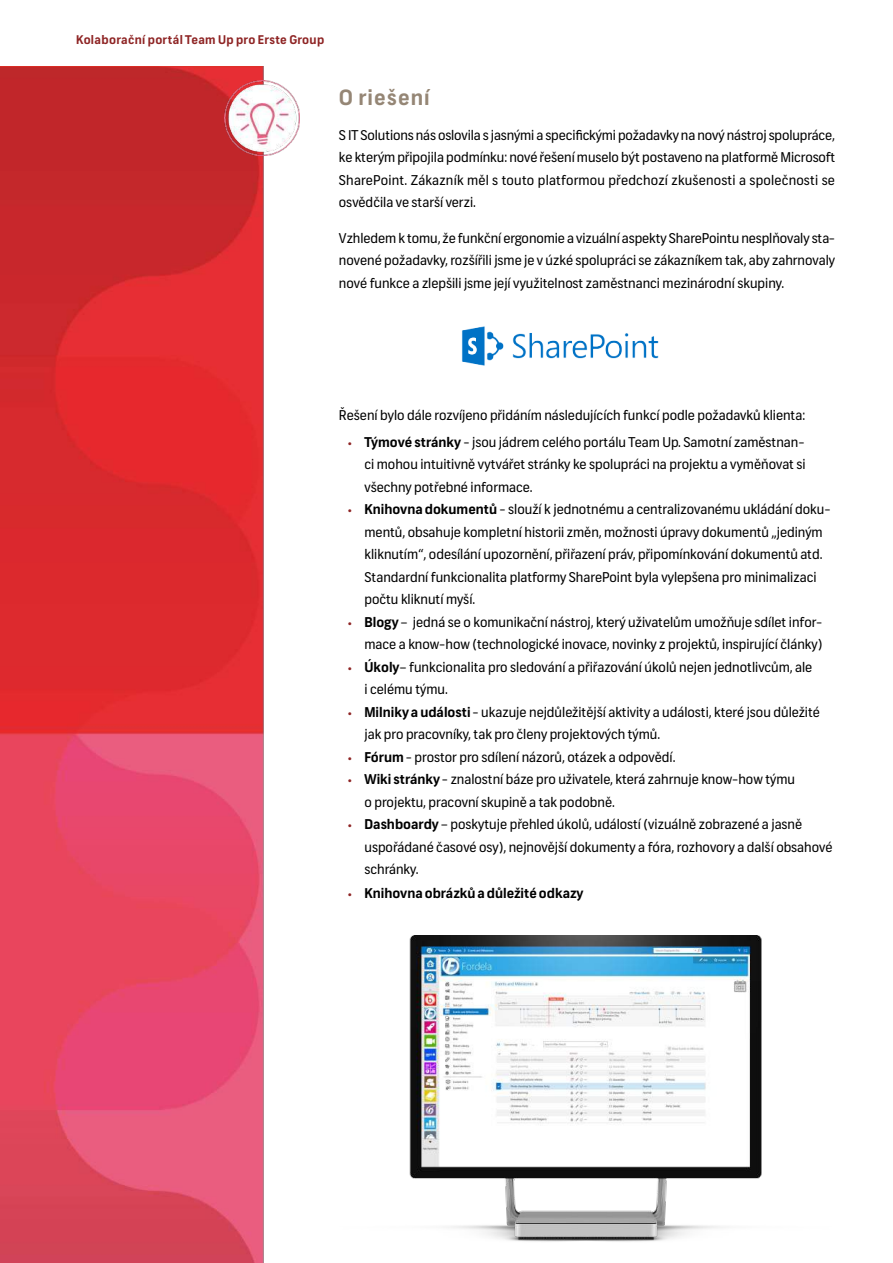
<style>
.page{position:relative;width:893px;height:1263px;background:#fff}
.page>*{position:absolute;margin:0;border:0;box-sizing:border-box;transform-origin:0 0}
.t1{font:700 21px "Frank";letter-spacing:.05em;color:#958675}
.t2{font:13.5px/22.5px "Frank";color:#000}
.t3{font:700 13.5px "Frank";color:#000}
.t4{font:700 12px "Frank";letter-spacing:.025em;color:#8e2424}
.s1{font-family:"Proxima Nova";color:#8e2424}
.s2{font-weight:700}
.s3{font-family:"Proxima Nova";font-weight:400;color:#8e2424}
</style>
<div class="page">
<img style="left:0;top:66px;width:760px;height:1197px">
<img style="left:224px;top:80px;width:75px;height:75px">
<img style="left:445px;top:310px;width:230px;height:73px">
<img style="left:301px;top:936px;width:461px;height:307px">
<p class="t4" style="left:76px;top:33px;width:250px">Kolaborační portál Team Up pro Erste Group</p>
<h1 class="t1" style="left:339px;top:84px;width:92px">O riešení</h1>
<p class="t2" style="left:339px;top:124px;width:498px;text-align:justify">S IT Solutions nás oslovila s jasnými a specifickými požadavky na nový nástroj spolupráce, ke kterým připojila podmínku: nové řešení muselo být postaveno na platformě Microsoft SharePoint. Zákazník měl s touto platformou předchozí zkušenosti a společnosti se osvědčila ve starší verzi.</p>
<p class="t2" style="left:339px;top:227px;width:498px;text-align:justify">Vzhledem k tomu, že funkční ergonomie a vizuální aspekty SharePointu nesplňovaly sta&shy;novené požadavky, rozšířili jsme je v úzké spolupráci se zákazníkem tak, aby zahrnovaly nové funkce a zlepšili jsme její využitelnost zaměstnanci mezinárodní skupiny.</p>
<p class="t2" style="left:339px;top:404px;width:468px">Řešení bylo dále rozvíjeno přidáním následujících funkcí podle požadavků klienta:</p>
<p class="t2" style="left:364px;top:431px;width:443px;text-align:justify;text-indent:-17px"><span class="s1">•</span> <span class="s2">Týmové stránky</span> - jsou jádrem celého portálu Team Up. Samotní zaměstnan&shy;ci mohou intuitivně vytvářet stránky ke spolupráci na projektu a vyměňovat si všechny potřebné informace.</p>
<p class="t2" style="left:364px;top:499px;width:468px;text-indent:-17px"><span class="s1">•</span> <span class="s2">Knihovna dokumentů</span> - slouží k jednotnému a centralizovanému ukládání doku&shy;mentů, obsahuje kompletní historii změn, možnosti úpravy dokumentů „jediným kliknutím“, odesílání upozornění, přiřazení práv, připomínkování dokumentů atd.<br>Standardní funkcionalita platformy SharePoint byla vylepšena pro minimalizaci počtu kliknutí myší.</p>
<p class="t2" style="left:347px;top:611px;width:476px;text-align:right"><span class="s1">•</span> <span class="s2">Blogy</span> – jedná se o komunikační nástroj, který uživatelům umožňuje sdílet infor&shy;mace a know-how (technologické inovace, novinky z projektů, inspirující články)</p>
<p class="t2" style="left:364px;top:656px;width:449px;text-indent:-17px"><span class="s1">•</span> <span class="s2">Úkoly</span>– funkcionalita pro sledování a přiřazování úkolů nejen jednotlivcům, ale i celému týmu.</p>
<p class="t2" style="left:364px;top:701px;width:457px;text-indent:-17px"><span class="s1">•</span> <span class="s2">Milniky a události</span> - ukazuje nejdůležitější aktivity a události, které jsou důležité jak pro pracovníky, tak pro členy projektových týmů.</p>
<p class="t2" style="left:347px;top:746px;width:329px"><span class="s1">•</span> <span class="s2">Fórum</span> - prostor pro sdílení názorů, otázek a odpovědí.</p>
<p class="t2" style="left:364px;top:769px;width:432px;text-indent:-17px"><span class="s1">•</span> <span class="s2">Wiki stránky</span> - znalostní báze pro uživatele, která zahrnuje know-how týmu o projektu, pracovní skupině a tak podobně.</p>
<p class="t2" style="left:364px;top:814px;width:469px;text-indent:-17px"><span class="s1">•</span> <span class="s2">Dashboardy</span> – poskytuje přehled úkolů, událostí (vizuálně zobrazené a jasně uspořádané časové osy), nejnovější dokumenty a fóra, rozhovory a další obsahové schránky.</p>
<p class="t3" style="left:347px;top:885px;width:238px"><span class="s3">•</span> Knihovna obrázků a důležité odkazy</p>
</div>
